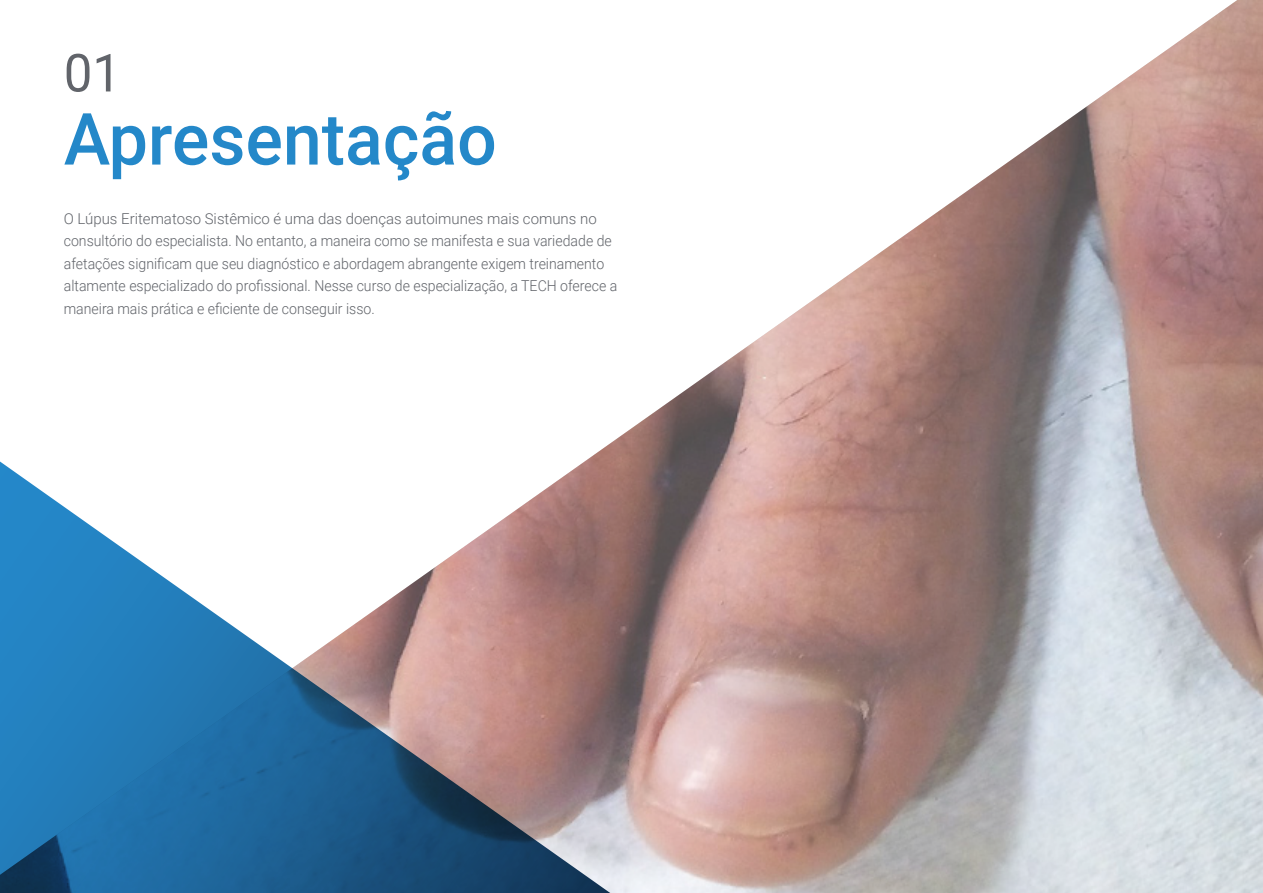
<style>
.page{position:relative;width:1263px;height:893px;background:#fff}
.page>*{position:absolute;margin:0;border:0;box-sizing:border-box;transform-origin:0 0}
.t1{font:500 72px "Roboto";color:#2488c9}
.t2{font:52.5px "Roboto";color:#61646a}
.t3{font:300 15px/22.5px "Roboto";color:#61646a}
</style>
<div class="page">
<img style="left:606px;top:0;width:657px;height:893px">
<svg style="left:0;top:446px;width:640px;height:447px"></svg>
<h2 class="t2" style="left:64px;top:36px;width:59px">01</h2>
<h1 class="t1" style="left:64px;top:89px;width:435px">Apresentação</h1>
<p class="t3" style="left:64px;top:207px;width:555px">O Lúpus Eritematoso Sistêmico é uma das doenças autoimunes mais comuns no consultório do especialista. No entanto, a maneira como se manifesta e sua variedade de afetações significam que seu diagnóstico e abordagem abrangente exigem treinamento altamente especializado do profissional. Nesse curso de especialização, a TECH oferece a maneira mais prática e eficiente de conseguir isso.</p>
</div>
